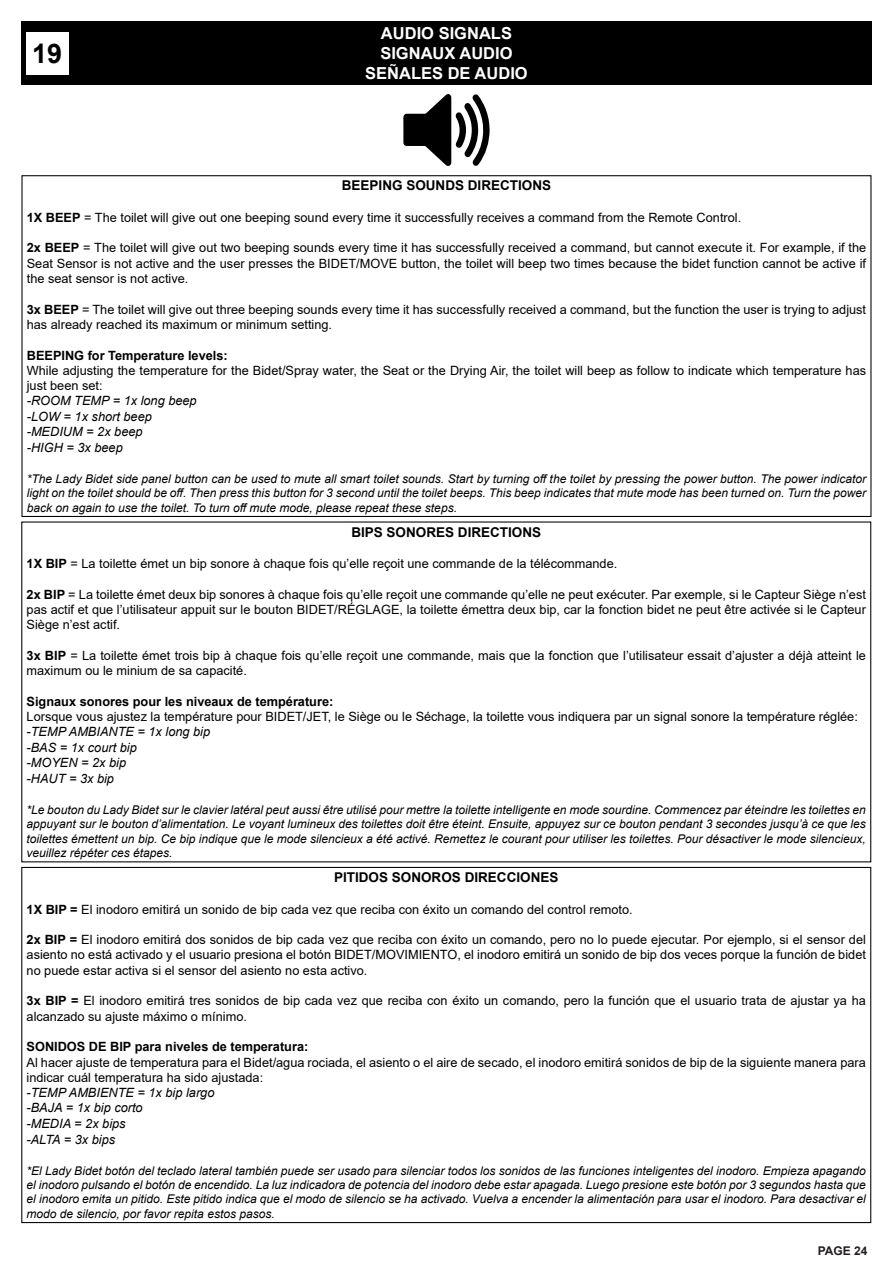
<style>
.page{position:relative;width:893px;height:1263px;background:#fff}
.page>*{position:absolute;margin:0;border:0;box-sizing:border-box;transform-origin:0 0}
.t1{font:700 27px "Arial";color:#000}
.t2{font:700 16.5px "Arial";color:#fff}
.t3{font:700 13.5px "Arial";color:#000}
.t4{font:12.75px/15.3px "Arial";color:#000}
.t5{font:italic 12.75px "Arial";color:#000}
.t6{font:700 12.75px "Arial";color:#000}
.t7{font:italic 12px/14.4px "Arial";color:#000;text-align:justify}
.t8{font:700 12px "Arial";color:#231f20}
.s1{font-weight:700}
</style>
<div class="page">
<div style="left:21px;top:21px;width:851px;height:64px;background:#000"></div>
<div style="left:26px;top:32px;width:42px;height:42px;background:#fff"></div>
<svg style="left:403px;top:94px;width:87px;height:72px"></svg>
<p class="t1" style="left:32px;top:34px;width:32px">19</p>
<p class="t2" style="left:381px;top:22px;width:133px">AUDIO SIGNALS</p>
<p class="t2" style="left:380px;top:42px;width:134px">SIGNAUX AUDIO</p>
<p class="t2" style="left:365px;top:62px;width:164px">SEÑALES DE AUDIO</p>
<p class="t3" style="left:342px;top:176px;width:211px">BEEPING SOUNDS DIRECTIONS</p>
<p class="t4" style="left:27px;top:210px;width:716px"><span class="s1">1X BEEP</span> = The toilet will give out one beeping sound every time it successfully receives a command from the Remote Control.</p>
<p class="t4" style="left:27px;top:240px;width:841px;text-align:justify"><span class="s1">2x BEEP</span> = The toilet will give out two beeping sounds every time it has successfully received a command, but cannot execute it. For example, if the Seat Sensor is not active and the user presses the BIDET/MOVE button, the toilet will beep two times because the bidet function cannot be active if the seat sensor is not active.</p>
<p class="t4" style="left:27px;top:301px;width:841px"><span class="s1">3x BEEP</span> = The toilet will give out three beeping sounds every time it has successfully received a command, but the function the user is trying to adjust has already reached its maximum or minimum setting.</p>
<p class="t6" style="left:27px;top:346px;width:202px">BEEPING for Temperature levels:</p>
<p class="t4" style="left:27px;top:363px;width:841px">While adjusting the temperature for the Bidet/Spray water, the Seat or the Drying Air, the toilet will beep as follow to indicate which temperature has just been set:</p>
<p class="t5" style="left:27px;top:393px;width:171px">-ROOM TEMP = 1x long beep</p>
<p class="t5" style="left:27px;top:408px;width:127px">-LOW = 1x short beep</p>
<p class="t5" style="left:27px;top:423px;width:117px">-MEDIUM = 2x beep</p>
<p class="t5" style="left:27px;top:439px;width:98px">-HIGH = 3x beep</p>
<p class="t7" style="left:27px;top:472px;width:841px">*The Lady Bidet side panel button can be used to mute all smart toilet sounds. Start by turning off the toilet by pressing the power button. The power indicator light on the toilet should be off. Then press this button for 3 second until the toilet beeps. This beep indicates that mute mode has been turned on. Turn the power back on again to use the toilet. To turn off mute mode, please repeat these steps.</p>
<p class="t3" style="left:351px;top:522px;width:191px">BIPS SONORES DIRECTIONS</p>
<p class="t4" style="left:27px;top:556px;width:592px"><span class="s1">1X BIP</span> = La toilette émet un bip sonore à chaque fois qu’elle reçoit une commande de la télécommande.</p>
<p class="t4" style="left:27px;top:586px;width:841px;text-align:justify"><span class="s1">2x BIP</span> = La toilette émet deux bip sonores à chaque fois qu’elle reçoit une commande qu’elle ne peut exécuter. Par exemple, si le Capteur Siège n’est pas actif et que l’utilisateur appuit sur le bouton BIDET/RÉGLAGE, la toilette émettra deux bip, car la fonction bidet ne peut être activée si le Capteur Siège n’est actif.</p>
<p class="t4" style="left:27px;top:648px;width:841px"><span class="s1">3x BIP</span> = La toilette émet trois bip à chaque fois qu’elle reçoit une commande, mais que la fonction que l’utilisateur essait d’ajuster a déjà atteint le maximum ou le minium de sa capacité.</p>
<p class="t6" style="left:27px;top:692px;width:308px">Signaux sonores pour les niveaux de température:</p>
<p class="t4" style="left:27px;top:709px;width:833px">Lorsque vous ajustez la température pour BIDET/JET, le Siège ou le Séchage, la toilette vous indiquera par un signal sonore la température réglée:</p>
<p class="t5" style="left:27px;top:724px;width:185px">-TEMP AMBIANTE = 1x long bip</p>
<p class="t5" style="left:27px;top:739px;width:112px">-BAS = 1x court bip</p>
<p class="t5" style="left:27px;top:754px;width:101px">-MOYEN = 2x bip</p>
<p class="t5" style="left:27px;top:770px;width:89px">-HAUT = 3x bip</p>
<p class="t7" style="left:27px;top:803px;width:841px">*Le bouton du Lady Bidet sur le clavier latéral peut aussi être utilisé pour mettre la toilette intelligente en mode sourdine. Commencez par éteindre les toilettes en appuyant sur le bouton d’alimentation. Le voyant lumineux des toilettes doit être éteint. Ensuite, appuyez sur ce bouton pendant 3 secondes jusqu’à ce que les toilettes émettent un bip. Ce bip indique que le mode silencieux a été activé. Remettez le courant pour utiliser les toilettes. Pour désactiver le mode silencieux, veuillez répéter ces étapes.</p>
<p class="t3" style="left:334px;top:868px;width:226px">PITIDOS SONOROS DIRECCIONES</p>
<p class="t4" style="left:27px;top:901px;width:608px"><span class="s1">1X BIP =</span> El inodoro emitirá un sonido de bip cada vez que reciba con éxito un comando del control remoto.</p>
<p class="t4" style="left:27px;top:932px;width:841px;text-align:justify"><span class="s1">2x BIP =</span> El inodoro emitirá dos sonidos de bip cada vez que reciba con éxito un comando, pero no lo puede ejecutar. Por ejemplo, si el sensor del asiento no está activado y el usuario presiona el botón BIDET/MOVIMIENTO, el inodoro emitirá un sonido de bip dos veces porque la función de bidet no puede estar activa si el sensor del asiento no esta activo.</p>
<p class="t4" style="left:27px;top:993px;width:841px"><span class="s1">3x BIP =</span> El inodoro emitirá tres sonidos de bip cada vez que reciba con éxito un comando, pero la función que el usuario trata de ajustar ya ha alcanzado su ajuste máximo o mínimo.</p>
<p class="t6" style="left:27px;top:1038px;width:283px">SONIDOS DE BIP para niveles de temperatura:</p>
<p class="t4" style="left:27px;top:1054px;width:841px">Al hacer ajuste de temperatura para el Bidet/agua rociada, el asiento o el aire de secado, el inodoro emitirá sonidos de bip de la siguiente manera para indicar cuál temperatura ha sido ajustada:</p>
<p class="t5" style="left:27px;top:1084px;width:189px">-TEMP AMBIENTE = 1x bip largo</p>
<p class="t5" style="left:27px;top:1100px;width:118px">-BAJA = 1x bip corto</p>
<p class="t5" style="left:27px;top:1115px;width:101px">-MEDIA = 2x bips</p>
<p class="t5" style="left:27px;top:1131px;width:90px">-ALTA = 3x bips</p>
<p class="t7" style="left:27px;top:1163px;width:841px">*El Lady Bidet botón del teclado lateral también puede ser usado para silenciar todos los sonidos de las funciones inteligentes del inodoro. Empieza apagando el inodoro pulsando el botón de encendido. La luz indicadora de potencia del inodoro debe estar apagada. Luego presione este botón por 3 segundos hasta que el inodoro emita un pitido. Este pitido indica que el modo de silencio se ha activado. Vuelva a encender la alimentación para usar el inodoro. Para desactivar el modo de silencio, por favor repita estos pasos.</p>
<p class="t8" style="left:818px;top:1242px;width:51px">PAGE 24</p>
</div>
